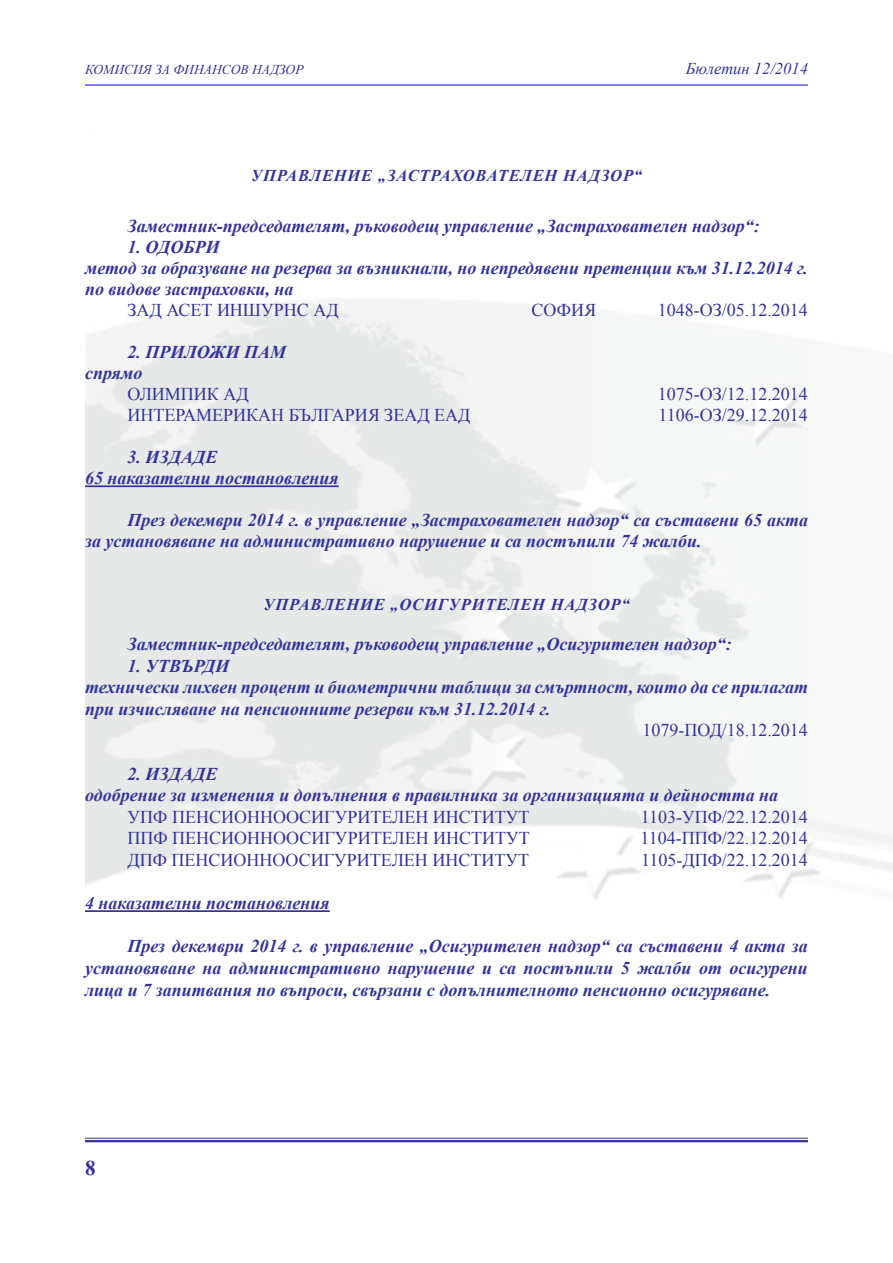
<style>
.page{position:relative;width:893px;height:1263px;background:#fff}
.page>*{position:absolute;margin:0;border:0;box-sizing:border-box;transform-origin:0 0}
.t1{font:italic 700 18px/21.6px "Times New Roman";color:#339}
.t2{font:18px "Times New Roman";color:#339}
.Body_Text_Indent_2{font:italic 700 16.5px "Times New Roman";letter-spacing:.05em;color:#339}
.t3{font:italic 16.5px "Times New Roman";color:#339}
.t4{font:italic 13.5px "Times New Roman";color:#339}
</style>
<div class="page">
<hr style="left:85px;top:1138px;width:723px;height:1px;background:#339">
<hr style="left:85px;top:1140px;width:723px;height:2px;background:#339">
<hr style="left:85px;top:85px;width:723px;height:1px;background:#00f">
<hr style="left:85px;top:485px;width:254px;height:2px;background:#339">
<hr style="left:85px;top:910px;width:245px;height:2px;background:#339">
<p class="t4" style="left:85px;top:60px;width:220px">КОМИСИЯ ЗА ФИНАНСОВ НАДЗОР</p>
<p class="t3" style="left:686px;top:57px;width:124px">Бюлетин 12/2014</p>
<p class="Body_Text_Indent_2" style="left:251px;top:164px;width:393px">УПРАВЛЕНИЕ „ЗАСТРАХОВАТЕЛЕН НАДЗОР“</p>
<p class="t1" style="left:128px;top:215px;width:634px">Заместник-председателят, ръководещ управление „Застрахователен надзор“:</p>
<p class="t1" style="left:128px;top:236px;width:94px">1. ОДОБРИ</p>
<p class="t1" style="left:85px;top:257px;width:724px;line-height:21px">метод за образуване на резерва за възникнали, но непредявени претенции към 31.12.2014 г. по видове застраховки, на</p>
<p class="t2" style="left:128px;top:298px;width:213px">ЗАД АСЕТ ИНШУРНС АД</p>
<p class="t2" style="left:532px;top:298px;width:66px">СОФИЯ</p>
<p class="t2" style="left:658px;top:298px;width:152px">1048-ОЗ/05.12.2014</p>
<p class="t1" style="left:128px;top:341px;width:160px">2. ПРИЛОЖИ ПАМ</p>
<p class="t1" style="left:85px;top:362px;width:59px">спрямо</p>
<p class="t2" style="left:128px;top:382px;width:123px">ОЛИМПИК АД</p>
<p class="t2" style="left:658px;top:382px;width:152px">1075-ОЗ/12.12.2014</p>
<p class="t2" style="left:128px;top:403px;width:344px">ИНТЕРАМЕРИКАН БЪЛГАРИЯ ЗЕАД ЕАД</p>
<p class="t2" style="left:659px;top:403px;width:151px">1106-ОЗ/29.12.2014</p>
<p class="t1" style="left:128px;top:446px;width:92px">3. ИЗДАДЕ</p>
<p class="t1" style="left:85px;top:467px;width:255px">65 наказателни постановления</p>
<p class="t1" style="left:85px;top:509px;width:724px;line-height:21px;text-indent:43px">През декември 2014 г. в управление „Застрахователен надзор“ са съставени 65 акта за установяване на административно нарушение и са постъпили 74 жалби.</p>
<p class="Body_Text_Indent_2" style="left:263px;top:593px;width:368px">УПРАВЛЕНИЕ „ОСИГУРИТЕЛЕН НАДЗОР“</p>
<p class="t1" style="left:128px;top:633px;width:606px">Заместник-председателят, ръководещ управление „Осигурителен надзор“:</p>
<p class="t1" style="left:128px;top:654px;width:103px">1. УТВЪРДИ</p>
<p class="t1" style="left:85px;top:676px;width:724px">технически лихвен процент и биометрични таблици за смъртност, които да се прилагат при изчисляване на пенсионните резерви към 31.12.2014 г.</p>
<p class="t2" style="left:643px;top:718px;width:167px">1079-ПОД/18.12.2014</p>
<p class="t1" style="left:128px;top:762px;width:92px">2. ИЗДАДЕ</p>
<p class="t1" style="left:85px;top:784px;width:695px">одобрение за изменения и допълнения в правилника за организацията и дейността на</p>
<p class="t2" style="left:128px;top:805px;width:404px">УПФ ПЕНСИОННООСИГУРИТЕЛЕН ИНСТИТУТ</p>
<p class="t2" style="left:641px;top:805px;width:169px">1103-УПФ/22.12.2014</p>
<p class="t2" style="left:128px;top:826px;width:404px">ППФ ПЕНСИОННООСИГУРИТЕЛЕН ИНСТИТУТ</p>
<p class="t2" style="left:640px;top:826px;width:169px">1104-ППФ/22.12.2014</p>
<p class="t2" style="left:128px;top:848px;width:403px">ДПФ ПЕНСИОННООСИГУРИТЕЛЕН ИНСТИТУТ</p>
<p class="t2" style="left:641px;top:848px;width:168px">1105-ДПФ/22.12.2014</p>
<p class="t1" style="left:85px;top:892px;width:246px">4 наказателни постановления</p>
<p class="t1" style="left:85px;top:935px;width:724px;text-align:justify;text-indent:43px">През декември 2014 г. в управление „Осигурителен надзор“ са съставени 4 акта за установяване на административно нарушение и са постъпили 5 жалби от осигурени лица и 7 запитвания по въпроси, свързани с допълнителното пенсионно осигуряване.</p>
</div>
